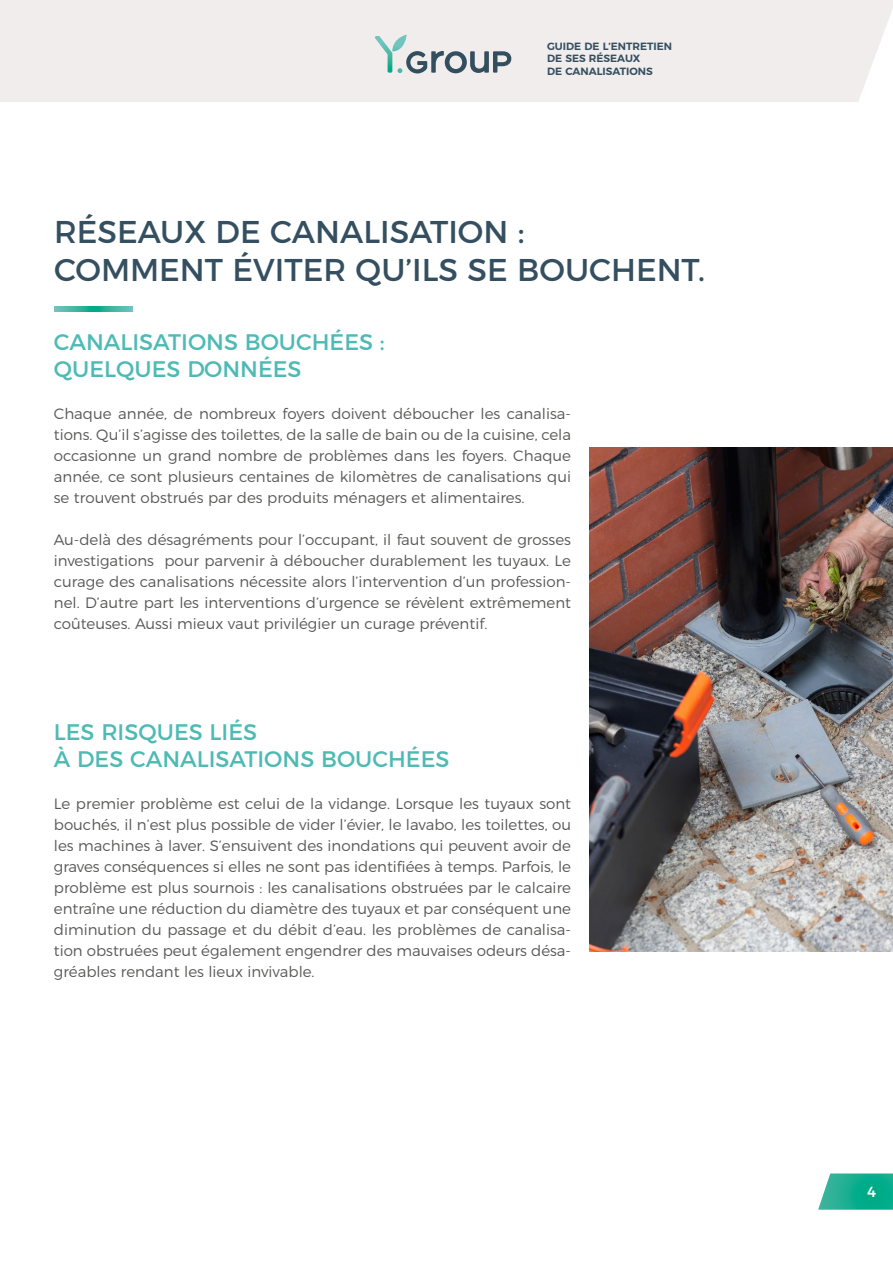
<style>
.page{position:relative;width:893px;height:1263px;background:#fff}
.page>*{position:absolute;margin:0;border:0;box-sizing:border-box;transform-origin:0 0}
.t1{font:31.5px/37.8px "Montserrat";color:#344f60}
.t2{font:22.5px/27px "Montserrat";color:#4dbab4}
.t3{font:300 15px/21px "Montserrat";color:#575756;text-align:justify}
.t4{font:500 14.55px "Montserrat";color:#fff}
.t5{font:600 10.5px/12.6px "Montserrat";color:#344f60}
</style>
<div class="page">
<svg style="left:818px;top:1173px;width:75px;height:37px;background:#2bb69a"></svg>
<div style="left:0;top:0;width:893px;height:102px;background:#f0edec"></div>
<svg style="left:374px;top:35px;width:137px;height:38px;background:#bfc9cb"></svg>
<svg style="left:55px;top:306px;width:78px;height:6px"></svg>
<img style="left:589px;top:448px;width:304px;height:503px">
<p class="t5" style="left:547px;top:39px;width:126px">GUIDE DE L’ENTRETIEN<br>DE SES RÉSEAUX<br>DE CANALISATIONS</p>
<h1 class="t1" style="left:54px;top:210px;width:652px">RÉSEAUX DE CANALISATION :<br>COMMENT ÉVITER QU’ILS SE BOUCHENT.</h1>
<h2 class="t2" style="left:54px;top:326px;width:332px">CANALISATIONS BOUCHÉES :<br>QUELQUES DONNÉES</h2>
<p class="t3" style="left:54px;top:402px;width:519px">Chaque année, de nombreux foyers doivent déboucher les canalisa&shy;tions. Qu’il s’agisse des toilettes, de la salle de bain ou de la cuisine, cela occasionne un grand nombre de problèmes dans les foyers. Chaque année, ce sont plusieurs centaines de kilomètres de canalisations qui se trouvent obstrués par des produits ménagers et alimentaires.</p>
<p class="t3" style="left:54px;top:528px;width:519px">Au-delà des désagréments pour l’occupant, il faut souvent de grosses investigations pour parvenir à déboucher durablement les tuyaux. Le curage des canalisations nécessite alors l’intervention d’un profession&shy;nel. D’autre part les interventions d’urgence se révèlent extrêmement coûteuses. Aussi mieux vaut privilégier un curage préventif.</p>
<h2 class="t2" style="left:54px;top:716px;width:397px">LES RISQUES LIÉS<br>À DES CANALISATIONS BOUCHÉES</h2>
<p class="t3" style="left:54px;top:792px;width:519px">Le premier problème est celui de la vidange. Lorsque les tuyaux sont bouchés, il n’est plus possible de vider l’évier, le lavabo, les toilettes, ou les machines à laver. S’ensuivent des inondations qui peuvent avoir de graves conséquences si elles ne sont pas identifiées à temps. Parfois, le problème est plus sournois : les canalisations obstruées par le calcaire entraîne une réduction du diamètre des tuyaux et par conséquent une diminution du passage et du débit d’eau. les problèmes de canalisa&shy;tion obstruées peut également engendrer des mauvaises odeurs désa&shy;gréables rendant les lieux invivable.</p>
<p class="t4" style="left:867px;top:1180px;width:11px">4</p>
</div>
